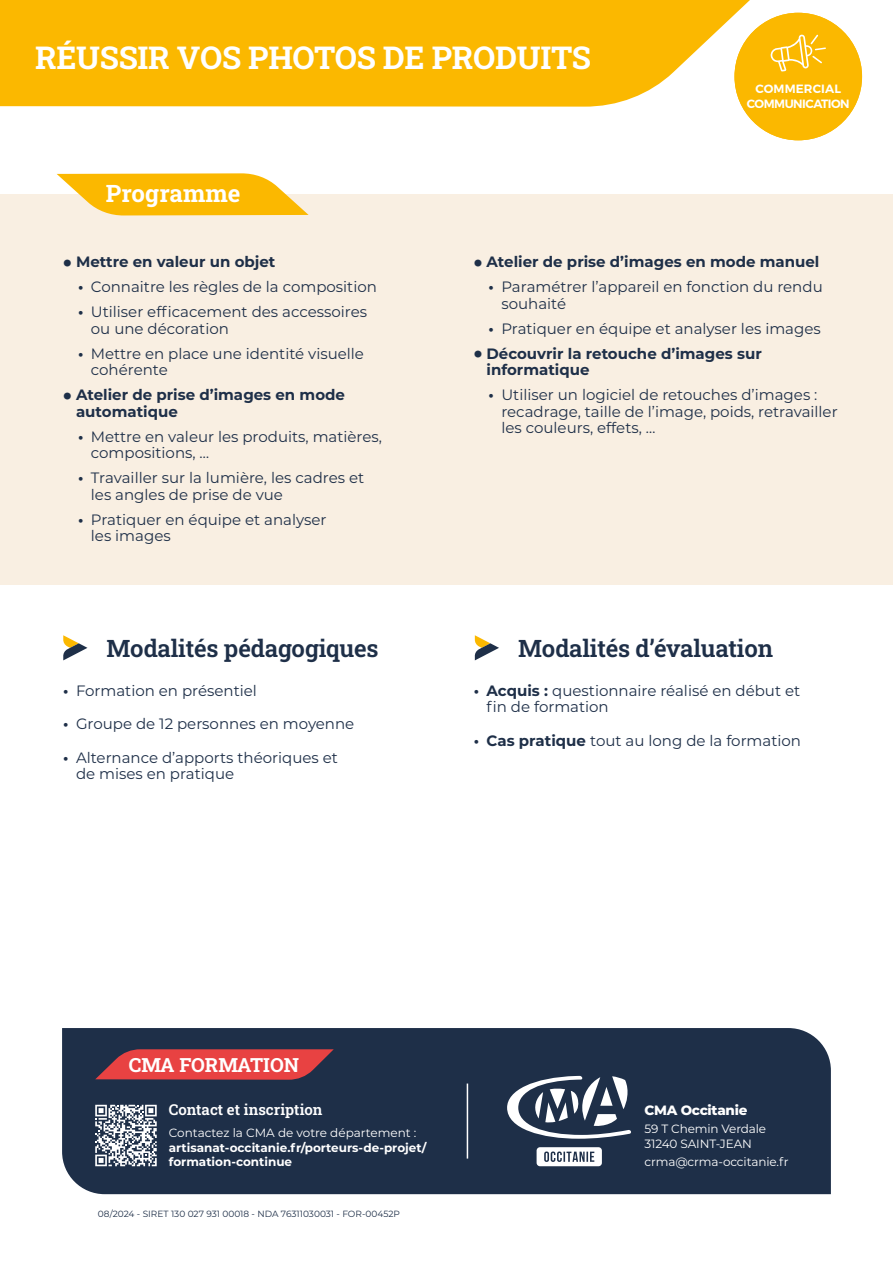
<style>
.page{position:relative;width:893px;height:1263px;background:#fff}
.page>*{position:absolute;margin:0;border:0;box-sizing:border-box;transform-origin:0 0}
.t1{font:31.5px "Roboto Slab";letter-spacing:-.01em;color:#fff}
.t2{font:24px "Roboto Slab";letter-spacing:-.01em;color:#1e2f48}
.t3{font:24px "Roboto Slab";color:#fff}
.t4{font:19.5px "Roboto Slab";color:#fff}
.t5{font:15px/16.5px "Montserrat";color:#1e2f48}
.t6{font:700 15px/16.5px "Montserrat";color:#1e2f48}
.t7{font:15px "Roboto Slab";color:#fff}
.t8{font:800 13.5px "Montserrat";letter-spacing:-.02em;color:#fff}
.t9{font:12px/15px "Montserrat";letter-spacing:-.01em;color:#fff}
.t10{font:700 12px/14.4px "Montserrat";color:#fff}
.t11{font:600 12px/14.4px "Montserrat";letter-spacing:-.04em;color:#fff;text-align:center}
.t12{font:9px "Montserrat";color:#1e2f48}
.s1{font-weight:900;font-size:21px}
.s2{font-weight:700}
</style>
<div class="page">
<div style="left:62px;top:1028px;width:769px;height:166px;background:#1e2f48"></div>
<hr style="left:467px;top:1083px;width:1px;height:75px;background:#fff">
<svg style="left:537px;top:1147px;width:65px;height:19px"></svg>
<svg style="left:507px;top:1076px;width:124px;height:63px"></svg>
<svg style="left:95px;top:1105px;width:62px;height:61px"></svg>
<svg style="left:95px;top:1049px;width:239px;height:31px;background:#c73e42"></svg>
<div style="left:0;top:194px;width:893px;height:390px;background:#f9efe2"></div>
<svg style="left:57px;top:173px;width:252px;height:43px"></svg>
<svg style="left:63px;top:635px;width:24px;height:25px"></svg>
<svg style="left:475px;top:635px;width:24px;height:25px"></svg>
<svg style="left:0;top:0;width:751px;height:107px;background:#fbbd12"></svg>
<div style="left:734px;top:13px;width:128px;height:127px;background:#fbb800;border-radius:50%"></div>
<svg style="left:770px;top:35px;width:56px;height:37px"></svg>
<h1 class="t1" style="left:35px;top:36px;width:557px">RÉUSSIR VOS PHOTOS DE PRODUITS</h1>
<h2 class="t3" style="left:106px;top:177px;width:136px">Programme</h2>
<p class="t11" style="left:747px;top:82px;width:104px">COMMERCIAL<br>COMMUNICATION</p>
<p class="t6" style="left:63px;top:253px;width:214px"><span class="s1">•</span> Mettre en valeur un objet</p>
<p class="t5" style="left:78px;top:278px;width:300px"><span class="s2">•</span> Connaitre les règles de la composition</p>
<p class="t5" style="left:91px;top:303px;width:278px;text-indent:-13px"><span class="s2">•</span> Utiliser efficacement des accessoires ou une décoration</p>
<p class="t5" style="left:91px;top:344px;width:275px;text-indent:-13px"><span class="s2">•</span> Mettre en place une identité visuelle cohérente</p>
<p class="t6" style="left:76px;top:386px;width:271px;text-indent:-13px"><span class="s1">•</span> Atelier de prise d’images en mode automatique</p>
<p class="t5" style="left:91px;top:427px;width:293px;text-indent:-13px"><span class="s2">•</span> Mettre en valeur les produits, matières, compositions, …</p>
<p class="t5" style="left:91px;top:469px;width:275px;text-indent:-13px"><span class="s2">•</span> Travailler sur la lumière, les cadres et les angles de prise de vue</p>
<p class="t5" style="left:91px;top:510px;width:237px;text-indent:-13px"><span class="s2">•</span> Pratiquer en équipe et analyser les images</p>
<h2 class="t2" style="left:107px;top:631px;width:274px">Modalités pédagogiques</h2>
<p class="t5" style="left:63px;top:682px;width:195px"><span class="s2">•</span> Formation en présentiel</p>
<p class="t5" style="left:63px;top:715px;width:293px"><span class="s2">•</span> Groupe de 12 personnes en moyenne</p>
<p class="t5" style="left:76px;top:749px;width:263px;text-indent:-13px"><span class="s2">•</span> Alternance d’apports théoriques et de mises en pratique</p>
<p class="t6" style="left:474px;top:253px;width:347px"><span class="s1">•</span> Atelier de prise d’images en mode manuel</p>
<p class="t5" style="left:501px;top:278px;width:323px;text-indent:-13px"><span class="s2">•</span> Paramétrer l’appareil en fonction du rendu souhaité</p>
<p class="t5" style="left:489px;top:319px;width:334px"><span class="s2">•</span> Pratiquer en équipe et analyser les images</p>
<p class="t6" style="left:486px;top:344px;width:277px;text-indent:-13px"><span class="s1">•</span> Découvrir la retouche d’images sur informatique</p>
<p class="t5" style="left:501px;top:386px;width:338px;text-indent:-13px"><span class="s2">•</span> Utiliser un logiciel de retouches d’images : recadrage, taille de l’image, poids, retravailler les couleurs, effets, …</p>
<h2 class="t2" style="left:518px;top:631px;width:256px">Modalités d’évaluation</h2>
<p class="t5" style="left:486px;top:682px;width:315px;text-indent:-13px"><span class="s2">• Acquis :</span> questionnaire réalisé en début et fin de formation</p>
<p class="t5" style="left:474px;top:732px;width:329px"><span class="s2">• Cas pratique</span> tout au long de la formation</p>
<h3 class="t4" style="left:129px;top:1051px;width:172px">CMA FORMATION</h3>
<p class="t7" style="left:169px;top:1099px;width:155px">Contact et inscription</p>
<p class="t9" style="left:169px;top:1125px;width:249px">Contactez la CMA de votre département :</p>
<p class="t10" style="left:169px;top:1140px;width:259px">artisanat-occitanie.fr/porteurs-de-projet/ formation-continue</p>
<p class="t12" style="left:98px;top:1208px;width:303px">08/2024 - SIRET 130 027 931 00018 - NDA 76311030031 - FOR-00452P</p>
<p class="t8" style="left:644px;top:1100px;width:104px">CMA Occitanie</p>
<p class="t9" style="left:644px;top:1121px;width:123px">59 T Chemin Verdale<br>31240 SAINT-JEAN</p>
<p class="t9" style="left:644px;top:1154px;width:146px">crma@crma-occitanie.fr</p>
</div>
